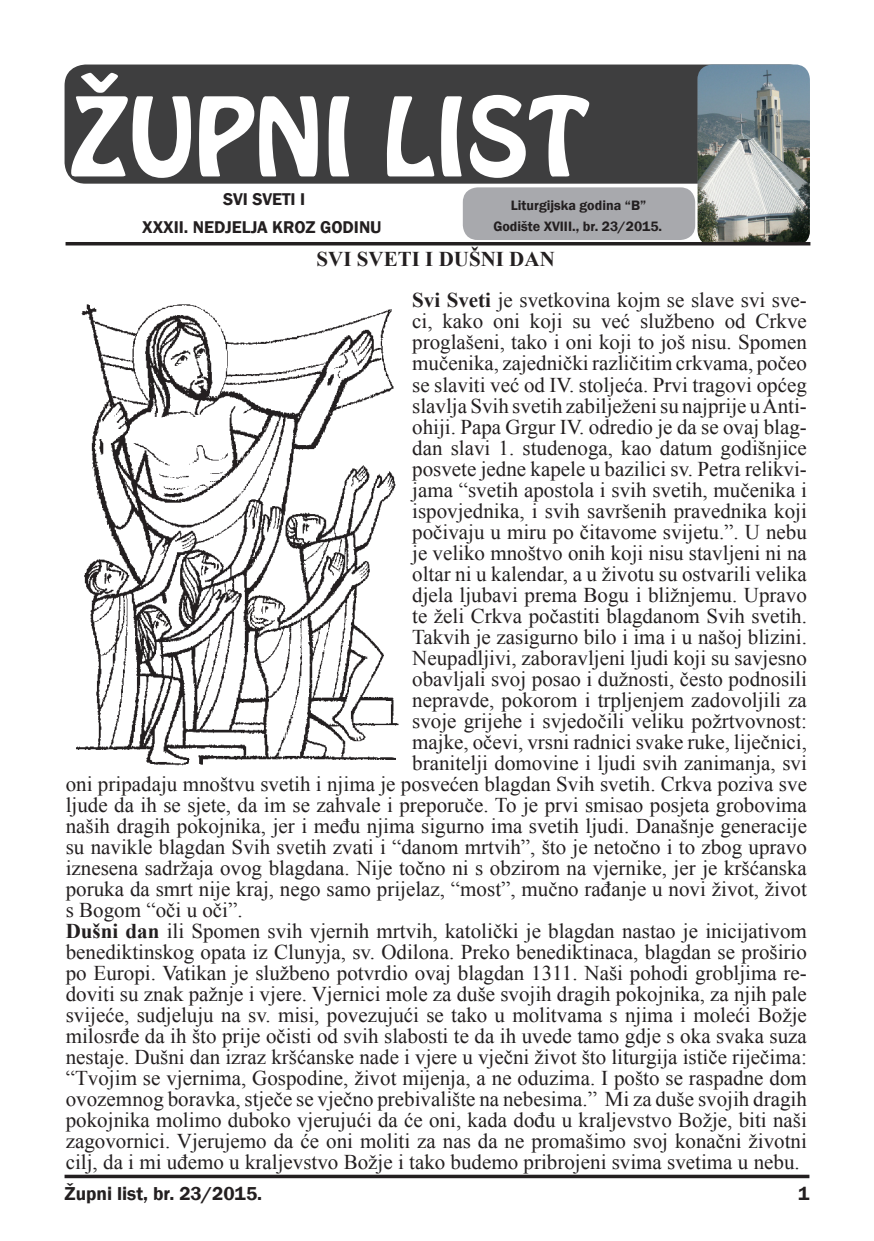
<style>
.page{position:relative;width:874px;height:1241px;background:#fff}
.page>*{position:absolute;margin:0;border:0;box-sizing:border-box;transform-origin:0 0}
.t1{font:96.25px "Hobo Std";color:#fff}
.t2{font:21px/21px "Times New Roman";color:#231f20;text-align:justify}
.t3{font:700 21px "Times New Roman";color:#231f20}
.Tekst{font:600 19.25px "Franklin Gothic";color:#231f20}
.Normalni_tekst{font:600 17.5px "Franklin Gothic";color:#231f20}
.Normalni_tekst-2{font:600 14px "Franklin Gothic";color:#231f20}
.s1{font-weight:700}
</style>
<div class="page">
<div style="left:462px;top:187px;width:232px;height:53px;background:#a8a9ad;border-radius:15px"></div>
<div style="left:64px;top:64px;width:745px;height:120px;background:#3e3e3f;border-radius:21px"></div>
<img style="left:697px;top:64px;width:112px;height:182px">
<hr style="left:64px;top:1174px;width:745px;height:3px;background:#231f20">
<hr style="left:65px;top:242px;width:745px;height:3px;background:#231f20">
<img style="left:76px;top:304px;width:323px;height:462px">
<p class="t1" style="left:70px;top:70px;width:521px">ŽUPNI LIST</p>
<p class="Normalni_tekst" style="left:223px;top:188px;width:84px">SVI SVETI I</p>
<p class="Normalni_tekst" style="left:142px;top:216px;width:241px">XXXII. NEDJELJA KROZ GODINU</p>
<p class="Normalni_tekst-2" style="left:510px;top:197px;width:137px">Liturgijska godina “B”</p>
<p class="Normalni_tekst-2" style="left:493px;top:218px;width:170px">Godište XVIII., br. 23/2015.</p>
<p class="t3" style="left:316px;top:244px;width:240px">SVI SVETI I DUŠNI DAN</p>
<p class="t2" style="left:412px;top:289px;width:396px"><span class="s1">Svi Sveti</span> je svetkovina kojm se slave svi sve-</p>
<p class="t2" style="left:412px;top:310px;width:396px">ci, kako oni koji su već službeno od Crkve</p>
<p class="t2" style="left:412px;top:331px;width:396px">proglašeni, tako i oni koji to još nisu. Spomen</p>
<p class="t2" style="left:412px;top:352px;width:396px">mučenika, zajednički različitim crkvama, počeo</p>
<p class="t2" style="left:412px;top:373px;width:396px">se slaviti već od IV. stoljeća. Prvi tragovi općeg</p>
<p class="t2" style="left:412px;top:394px;width:396px">slavlja Svih svetih zabilježeni su najprije u Anti-</p>
<p class="t2" style="left:412px;top:415px;width:396px">ohiji. Papa Grgur IV. odredio je da se ovaj blag-</p>
<p class="t2" style="left:412px;top:436px;width:396px">dan slavi 1. studenoga, kao datum godišnjice</p>
<p class="t2" style="left:412px;top:457px;width:396px">posvete jedne kapele u bazilici sv. Petra relikvi-</p>
<p class="t2" style="left:412px;top:478px;width:396px">jama “svetih apostola i svih svetih, mučenika i</p>
<p class="t2" style="left:412px;top:499px;width:396px">ispovjednika, i svih savršenih pravednika koji</p>
<p class="t2" style="left:412px;top:520px;width:396px">počivaju u miru po čitavome svijetu.”. U nebu</p>
<p class="t2" style="left:412px;top:541px;width:396px">je veliko mnoštvo onih koji nisu stavljeni ni na</p>
<p class="t2" style="left:412px;top:562px;width:396px">oltar ni u kalendar, a u životu su ostvarili velika</p>
<p class="t2" style="left:412px;top:583px;width:396px">djela ljubavi prema Bogu i bližnjemu. Upravo</p>
<p class="t2" style="left:412px;top:604px;width:396px">te želi Crkva počastiti blagdanom Svih svetih.</p>
<p class="t2" style="left:412px;top:625px;width:396px">Takvih je zasigurno bilo i ima i u našoj blizini.</p>
<p class="t2" style="left:412px;top:646px;width:396px">Neupadljivi, zaboravljeni ljudi koji su savjesno</p>
<p class="t2" style="left:412px;top:667px;width:396px">obavljali svoj posao i dužnosti, često podnosili</p>
<p class="t2" style="left:412px;top:688px;width:396px">nepravde, pokorom i trpljenjem zadovoljili za</p>
<p class="t2" style="left:412px;top:709px;width:396px">svoje grijehe i svjedočili veliku požrtvovnost:</p>
<p class="t2" style="left:412px;top:730px;width:396px">majke, očevi, vrsni radnici svake ruke, liječnici,</p>
<p class="t2" style="left:412px;top:751px;width:396px">branitelji domovine i ljudi svih zanimanja, svi</p>
<p class="t2" style="left:66px;top:772px;width:742px">oni pripadaju mnoštvu svetih i njima je posvećen blagdan Svih svetih. Crkva poziva sve</p>
<p class="t2" style="left:66px;top:793px;width:742px">ljude da ih se sjete, da im se zahvale i preporuče. To je prvi smisao posjeta grobovima</p>
<p class="t2" style="left:66px;top:814px;width:742px">naših dragih pokojnika, jer i među njima sigurno ima svetih ljudi. Današnje generacije</p>
<p class="t2" style="left:66px;top:835px;width:742px">su navikle blagdan Svih svetih zvati i “danom mrtvih”, što je netočno i to zbog upravo</p>
<p class="t2" style="left:66px;top:856px;width:742px">iznesena sadržaja ovog blagdana. Nije točno ni s obzirom na vjernike, jer je kršćanska</p>
<p class="t2" style="left:66px;top:877px;width:742px">poruka da smrt nije kraj, nego samo prijelaz, “most”, mučno rađanje u novi život, život</p>
<p class="t2" style="left:66px;top:898px;width:178px">s Bogom “oči u oči”.</p>
<p class="t2" style="left:66px;top:919px;width:742px"><span class="s1">Dušni dan</span> ili Spomen svih vjernih mrtvih, katolički je blagdan nastao je inicijativom benediktinskog opata iz Clunyja, sv. Odilona. Preko benediktinaca, blagdan se proširio po Europi. Vatikan je službeno potvrdio ovaj blagdan 1311. Naši pohodi grobljima re&shy;doviti su znak pažnje i vjere. Vjernici mole za duše svojih dragih pokojnika, za njih pale svijeće, sudjeluju na sv. misi, povezujući se tako u molitvama s njima i moleći Božje milosrđe da ih što prije očisti od svih slabosti te da ih uvede tamo gdje s oka svaka suza nestaje. Dušni dan izraz kršćanske nade i vjere u vječni život što liturgija ističe riječima: “Tvojim se vjernima, Gospodine, život mijenja, a ne oduzima. I pošto se raspadne dom ovozemnog boravka, stječe se vječno prebivalište na nebesima.” Mi za duše svojih dragih pokojnika molimo duboko vjerujući da će oni, kada dođu u kraljevstvo Božje, biti naši zagovornici. Vjerujemo da će oni moliti za nas da ne promašimo svoj konačni životni cilj, da i mi uđemo u kraljevstvo Božje i tako budemo pribrojeni svima svetima u nebu.</p>
<p class="Tekst" style="left:64px;top:1181px;width:199px">Župni list, br. 23/2015.</p>
<p class="Tekst" style="left:797px;top:1181px;width:13px">1</p>
</div>
